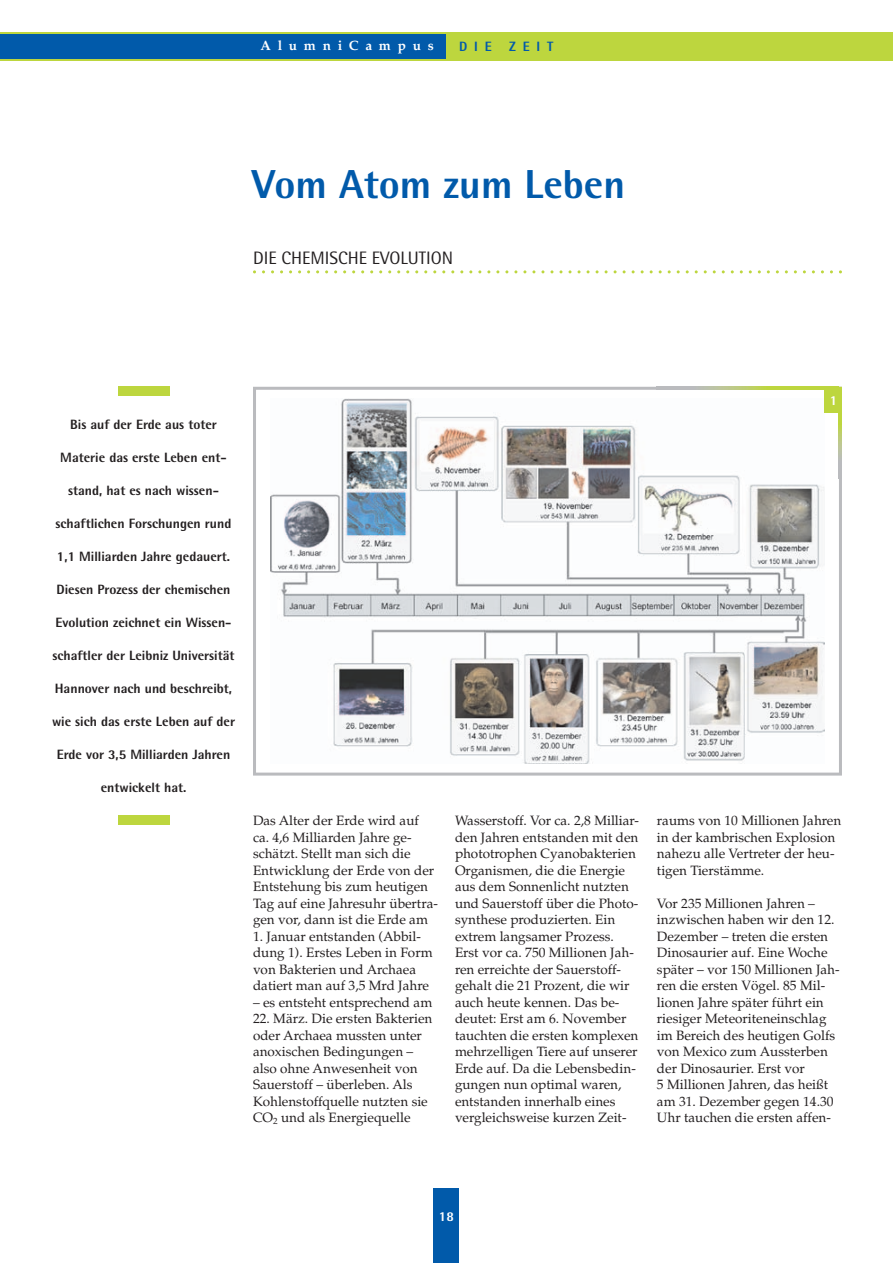
<style>
.page{position:relative;width:893px;height:1263px;background:#fff}
.page>*{position:absolute;margin:0;border:0;box-sizing:border-box;transform-origin:0 0}
.t1{font:800 40.5px "Rotis Semi Sans";color:#015aaa}
.t2{font:18px "Rotis Semi Sans";color:#231f20}
.t3{font:13.5px/16.5px "Palatino";color:#231f20}
.t4{font:800 13.5px "Rotis Semi Sans";color:#231f20}
.t5{font:700 13.5px "Palatino";letter-spacing:.5em;color:#fff}
.t6{font:800 13.5px "Rotis Semi Sans";letter-spacing:.5em;color:#015aaa}
.t7{font:800 13.5px "Rotis Semi Sans";color:#fff}
</style>
<div class="page">
<div style="left:434px;top:1188px;width:25px;height:75px;background:#015aaa"></div>
<div style="left:0;top:33px;width:446px;height:27px;background:#015aaa"></div>
<div style="left:446px;top:33px;width:447px;height:27px;background:#bdd63e"></div>
<hr style="left:0;top:32px;width:893px;height:2px;background:#bdd63e">
<hr style="left:0;top:59px;width:893px;height:1px;background:#bdd63e">
<div style="left:118px;top:387px;width:51px;height:9px;background:#bdd63e"></div>
<div style="left:118px;top:816px;width:51px;height:9px;background:#bdd63e"></div>
<svg style="left:253px;top:270px;width:589px;height:3px"></svg>
<svg style="left:253px;top:387px;width:589px;height:388px"></svg>
<svg style="left:839px;top:412px;width:3px;height:66px"></svg>
<svg style="left:657px;top:387px;width:168px;height:3px"></svg>
<div style="left:825px;top:387px;width:17px;height:25px;background:#bdd63e"></div>
<p class="t5" style="left:260px;top:37px;width:175px">AlumniCampus</p>
<p class="t6" style="left:459px;top:37px;width:34px">DIE</p>
<p class="t6" style="left:509px;top:37px;width:46px">ZEIT</p>
<h1 class="t1" style="left:252px;top:159px;width:375px">Vom Atom zum Leben</h1>
<h2 class="t2" style="left:253px;top:247px;width:202px">DIE CHEMISCHE EVOLUTION</h2>
<p class="t4" style="left:70px;top:416px;width:148px">Bis auf der Erde aus toter</p>
<p class="t4" style="left:60px;top:449px;width:168px">Materie das erste Leben ent-</p>
<p class="t4" style="left:68px;top:482px;width:152px">stand, hat es nach wissen-</p>
<p class="t4" style="left:56px;top:515px;width:177px">schaftlichen Forschungen rund</p>
<p class="t4" style="left:57px;top:548px;width:175px">1,1 Milliarden Jahre gedauert.</p>
<p class="t4" style="left:57px;top:581px;width:176px">Diesen Prozess der chemischen</p>
<p class="t4" style="left:56px;top:614px;width:178px">Evolution zeichnet ein Wissen-</p>
<p class="t4" style="left:53px;top:647px;width:184px">schaftler der Leibniz Universität</p>
<p class="t4" style="left:55px;top:680px;width:179px">Hannover nach und beschreibt,</p>
<p class="t4" style="left:52px;top:713px;width:185px">wie sich das erste Leben auf der</p>
<p class="t4" style="left:57px;top:746px;width:175px">Erde vor 3,5 Milliarden Jahren</p>
<p class="t4" style="left:101px;top:779px;width:87px">entwickelt hat.</p>
<p class="t7" style="left:830px;top:392px;width:9px">1</p>
<p class="t3" style="left:253px;top:812px;width:186px">Das Alter der Erde wird auf ca. 4,6 Milliarden Jahre ge&shy;schätzt. Stellt man sich die<br>Entwicklung der Erde von der<br>Entstehung bis zum heutigen<br>Tag auf eine Jahresuhr übertra&shy;gen vor, dann ist die Erde am</p>
<p class="t3" style="left:253px;top:928px;width:181px">1. Januar entstanden (Abbil&shy;dung 1). Erstes Leben in Form von Bakterien und Archaea datiert man auf 3,5 Mrd Jahre</p>
<p class="t3" style="left:253px;top:994px;width:181px">– es entsteht entsprechend am</p>
<p class="t3" style="left:253px;top:1010px;width:181px">22. März. Die ersten Bakterien oder Archaea mussten unter anoxischen Bedingungen – also ohne Anwesenheit von<br>Sauerstoff – überleben. Als<br>Kohlenstoffquelle nutzten sie<br>CO<sub>2</sub> und als Energiequelle</p>
<p class="t3" style="left:455px;top:812px;width:186px">Was serstoff. Vor ca. 2,8 Milliar&shy;den Jahren entstanden mit den phototrophen Cyanobakterien<br>Organismen, die die Energie aus dem Sonnenlicht nutzten und Sauerstoff über die Photo&shy;synthese produzierten. Ein extrem langsamer Prozess.<br>Erst vor ca. 750 Millionen Jah&shy;ren erreichte der Sauerstoff&shy;gehalt die 21 Prozent, die wir auch heute kennen. Das be&shy;deutet: Erst am 6. November tauchten die ersten komplexen mehrzelligen Tiere auf unserer<br>Erde auf. Da die Lebensbedin&shy;gungen nun optimal waren, entstanden innerhalb eines vergleichsweise kurzen Zeit-</p>
<p class="t3" style="left:657px;top:812px;width:186px">raums von 10 Millionen Jahren in der kambrischen Explosion nahezu alle Vertreter der heu&shy;tigen Tierstämme.</p>
<p class="t3" style="left:657px;top:895px;width:184px">Vor 235 Millionen Jahren – inzwischen haben wir den 12.<br>Dezember – treten die ersten<br>Dinosaurier auf. Eine Woche später – vor 150 Millionen Jah&shy;ren die ersten Vögel. 85 Mil&shy;lionen Jahre später führt ein riesiger Meteoriteneinschlag im Bereich des heutigen Golfs von Mexico zum Aussterben der Dinosaurier. Erst vor<br>5 Mil lionen Jahren, das heißt am 31. Dezember gegen 14.30<br>Uhr tauchen die ersten affen-</p>
<p class="t7" style="left:439px;top:1208px;width:17px">18</p>
</div>
